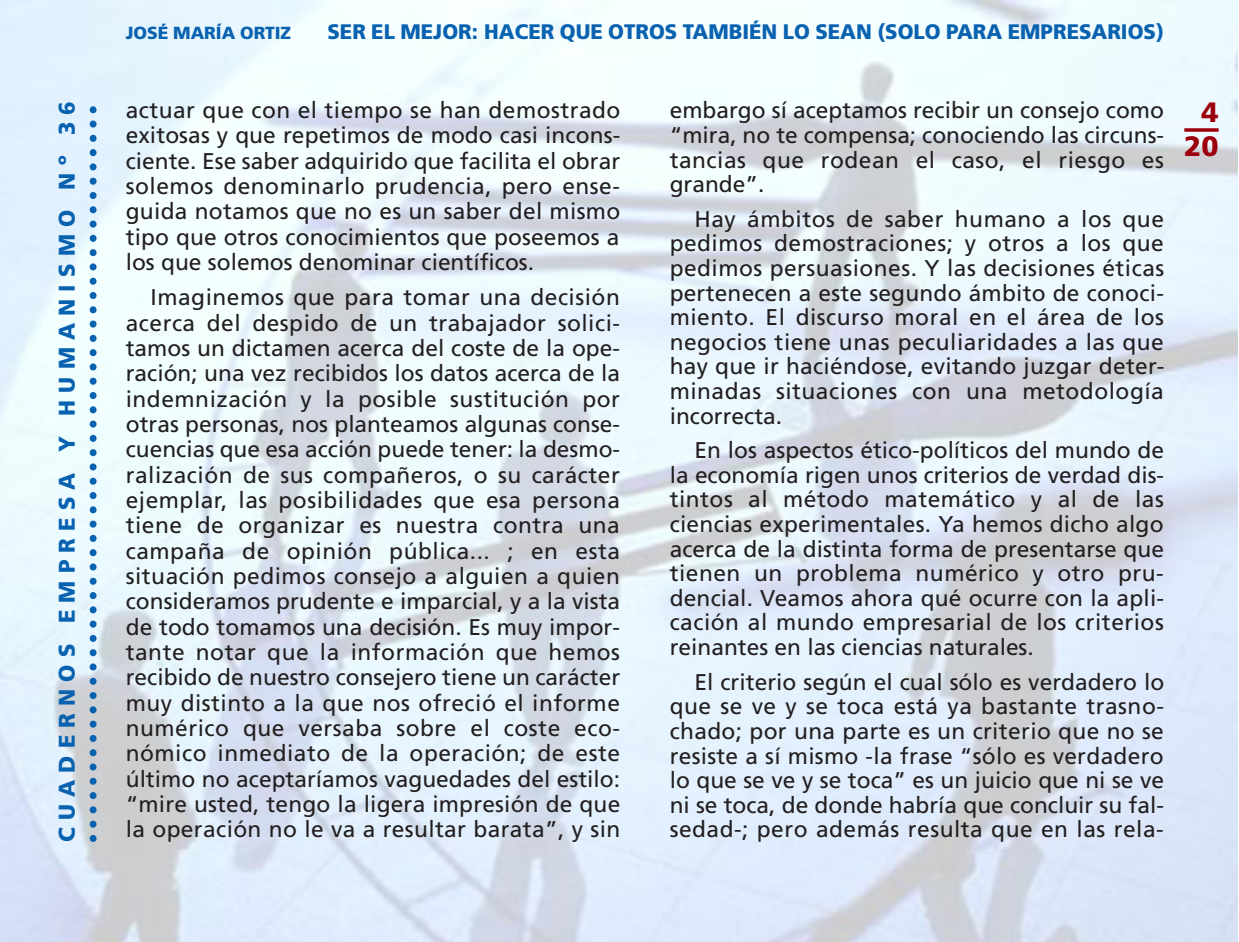
<style>
.page{position:relative;width:1239px;height:942px;background:#fff}
.page>*{position:absolute;margin:0;border:0;box-sizing:border-box;transform-origin:0 0}
.t1{font:900 28px/33.6px "Frutiger";color:#9c000d;text-align:right}
.t2{font:22.75px/25.4px "Frutiger";letter-spacing:.015em;color:#231f20;text-align:justify}
.t3{font:900 22.75px "Frutiger";letter-spacing:.325em;color:#0862b0}
.t4{font:900 21px "Frutiger";color:#0862b0}
.t5{font:900 17.5px "Frutiger";color:#0862b0}
</style>
<div class="page">
<img style="left:1px;top:0;width:1236px;height:942px">
<svg style="left:1184px;top:128px;width:35px;height:4px"></svg>
<svg style="left:90px;top:101px;width:7px;height:737px;background:#92bbda"></svg>
<p class="t3" style="left:58px;top:842px;width:742px;rotate:-90deg">CUADERNOS EMPRESA Y HUMANISMO Nº 36</p>
<p class="t5" style="left:126px;top:26px;width:167px">JOSÉ MARÍA ORTIZ</p>
<p class="t4" style="left:327px;top:23px;width:838px">SER EL MEJOR: HACER QUE OTROS TAMBIÉN LO SEAN (SOLO PARA EMPRESARIOS)</p>
<p class="t2" style="left:126px;top:99px;width:496px">actuar que con el tiempo se han demostrado exitosas y que repetimos de modo casi incons&shy;ciente. Ese saber adquirido que facilita el obrar solemos denominarlo prudencia, pero ense&shy;guida notamos que no es un saber del mismo tipo que otros conocimientos que poseemos a los que solemos denominar científicos.</p>
<p class="t2" style="left:126px;top:286px;width:496px;text-indent:25px">Imaginemos que para tomar una decisión acerca del despido de un trabajador solici&shy;tamos un dictamen acerca del coste de la ope&shy;ración; una vez recibidos los datos acerca de la indemnización y la posible sustitución por otras personas, nos planteamos algunas conse&shy;cuencias que esa acción puede tener: la desmo&shy;ralización de sus compañeros, o su carácter ejemplar, las posibilidades que esa persona tiene de organizar es nuestra contra una campaña de opinión pública... ; en esta situación pedimos consejo a alguien a quien consideramos prudente e imparcial, y a la vista de todo tomamos una decisión. Es muy impor&shy;tante notar que la información que hemos recibido de nuestro consejero tiene un carácter muy distinto a la que nos ofreció el informe numérico que versaba sobre el coste eco&shy;nómico inmediato de la operación; de este último no aceptaríamos vaguedades del estilo: “mire usted, tengo la ligera impresión de que la operación no le va a resultar barata”, y sin</p>
<p class="t2" style="left:670px;top:100px;width:496px;line-height:24.7px">embargo sí aceptamos recibir un consejo como “mira, no te compensa; conociendo las circuns&shy;tancias que rodean el caso, el riesgo es grande”.</p>
<p class="t2" style="left:670px;top:208px;width:496px;line-height:24.7px;text-indent:25px">Hay ámbitos de saber humano a los que pedimos demostraciones; y otros a los que pedimos persuasiones. Y las decisiones éticas pertenecen a este segundo ámbito de conoci&shy;miento. El discurso moral en el área de los negocios tiene unas peculiaridades a las que hay que ir haciéndose, evitando juzgar deter&shy;minadas situaciones con una metodología incorrecta.</p>
<p class="t2" style="left:670px;top:439px;width:496px;line-height:24.7px;text-indent:25px">En los aspectos ético-políticos del mundo de la economía rigen unos criterios de verdad dis&shy;tintos al método matemático y al de las ciencias experimentales. Ya hemos dicho algo acerca de la distinta forma de presentarse que tienen un problema numérico y otro pru&shy;dencial. Veamos ahora qué ocurre con la apli&shy;cación al mundo empresarial de los criterios reinantes en las ciencias naturales.</p>
<p class="t2" style="left:670px;top:671px;width:496px;line-height:24.7px;text-indent:25px">El criterio según el cual sólo es verdadero lo que se ve y se toca está ya bastante trasno&shy;chado; por una parte es un criterio que no se resiste a sí mismo -la frase “sólo es verdadero lo que se ve y se toca” es un juicio que ni se ve ni se toca, de donde habría que concluir su fal&shy;sedad-; pero además resulta que en las rela-</p>
<p class="t1" style="left:1184px;top:98px;width:36px">4<br>20</p>
</div>
